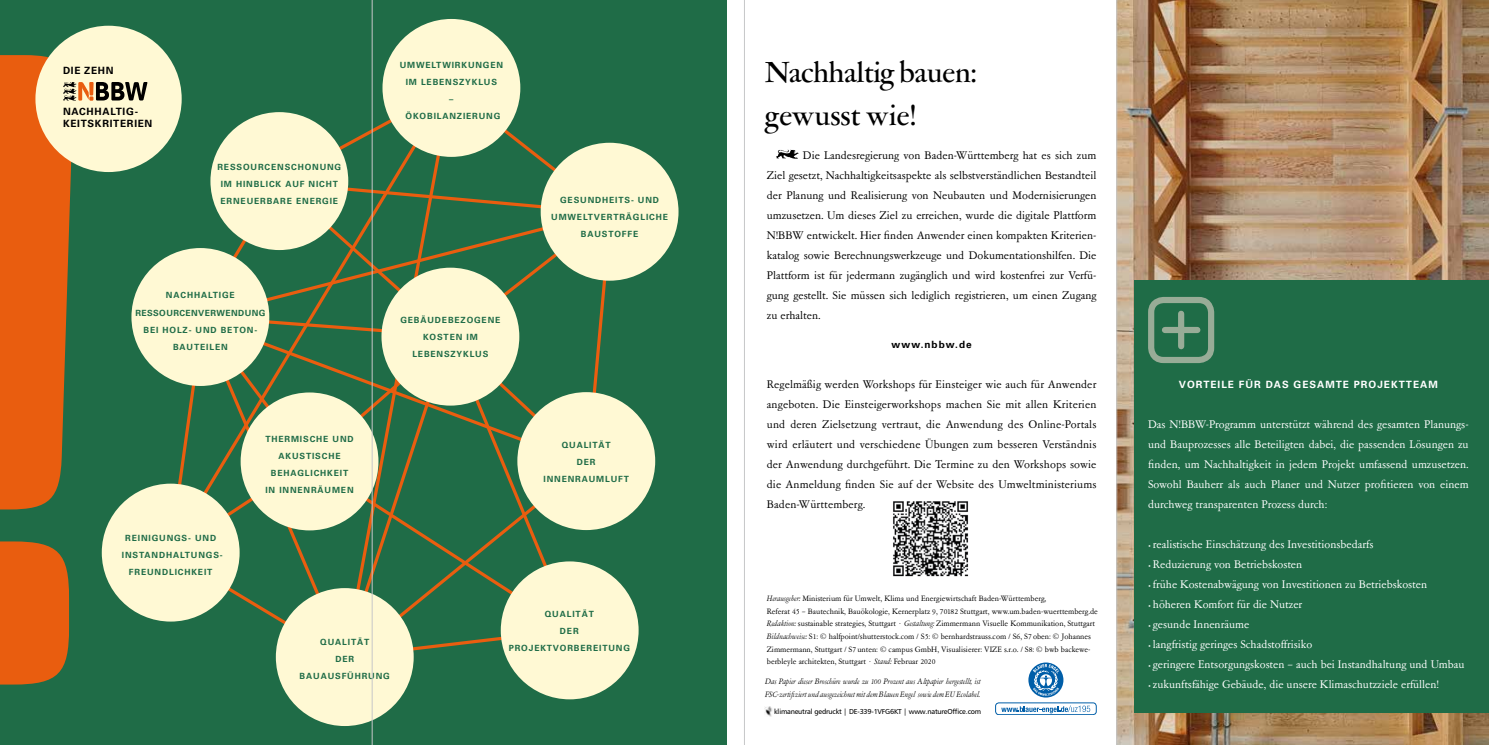
<style>
.page{position:relative;width:1489px;height:745px;background:#fff}
.page>*{position:absolute;margin:0;border:0;box-sizing:border-box;transform-origin:0 0}
.t1{font:500 32.5px/42.5px "Garamont Amst SH";color:#000}
.t2{font:12.5px/20px "Garamont Amst SB";color:#000;text-align:justify}
.t3{font:12.5px/20px "Garamont Amst SB";color:#fff;text-align:justify}
.t4{font:700 10px/12px "Univers";letter-spacing:.075em;color:#000}
.t5{font:700 10px "Univers";letter-spacing:.1em;color:#fff}
.t6{font:8.75px/12.5px "Garamont Amst SB";color:#000}
.t7{font:italic 8.75px/12.5px "Garamont Amst SB";color:#000}
.t8{font:700 8.5px/17px "Univers";letter-spacing:.1em;color:#1f6c47;text-align:center}
.t9{font:7.12px "Humanist 777 BT Roman B";letter-spacing:-.025em;color:#000}
.s1{font-style:italic}
.s2{font-family:"Garamont Amst SH";font-weight:500}
</style>
<div class="page">
<img style="left:1117px;top:0;width:371px;height:744px">
<div style="left:0;top:0;width:726px;height:744px;background:#1f6c47"></div>
<img style="left:776px;top:150px;width:22px;height:8px">
<div style="left:1134px;top:280px;width:354px;height:432px;background:#1f6c47"></div>
<svg style="left:0;top:55px;width:74px;height:629px;fill:#e95d0f"></svg>
<div style="left:1147px;top:297px;width:67px;height:66px;border:6px solid #98ac97;border-radius:12px"></div>
<div style="left:1164px;top:327px;width:33px;height:6px;background:#98ac97"></div>
<div style="left:1177px;top:313px;width:7px;height:33px;background:#98ac97"></div>
<svg style="left:166px;top:83px;width:448px;height:578px"></svg>
<svg style="left:164px;top:83px;width:177px;height:475px"></svg>
<svg style="left:341px;top:81px;width:114px;height:234px"></svg>
<svg style="left:341px;top:467px;width:250px;height:197px"></svg>
<svg style="left:196px;top:315px;width:394px;height:152px"></svg>
<div style="left:382px;top:19px;width:138px;height:138px;background:#fff9d4;border-radius:50%"></div>
<div style="left:210px;top:112px;width:138px;height:138px;background:#fff9d4;border-radius:50%"></div>
<div style="left:540px;top:143px;width:138px;height:137px;background:#fff9d4;border-radius:50%"></div>
<div style="left:131px;top:248px;width:138px;height:138px;background:#fff9d4;border-radius:50%"></div>
<div style="left:501px;top:561px;width:137px;height:138px;background:#fff9d4;border-radius:50%"></div>
<div style="left:381px;top:267px;width:138px;height:138px;background:#fff9d4;border-radius:50%"></div>
<div style="left:517px;top:392px;width:138px;height:137px;background:#fff9d4;border-radius:50%"></div>
<div style="left:276px;top:587px;width:137px;height:138px;background:#fff9d4;border-radius:50%"></div>
<div style="left:102px;top:483px;width:137px;height:138px;background:#fff9d4;border-radius:50%"></div>
<div style="left:241px;top:392px;width:137px;height:138px;background:#fff9d4;border-radius:50%"></div>
<div style="left:35px;top:26px;width:147px;height:146px;background:#fff9d4;border-radius:50%"></div>
<svg style="left:63px;top:82px;width:85px;height:19px"></svg>
<img style="left:893px;top:501px;width:76px;height:76px">
<div style="left:995px;top:702px;width:101px;height:12px;border:1px solid #005ea8;border-radius:3px"></div>
<svg style="left:1001px;top:705px;width:89px;height:8px"></svg>
<svg style="left:764px;top:706px;width:9px;height:10px"></svg>
<svg style="left:1028px;top:662px;width:35px;height:35px"></svg>
<hr style="left:744px;top:0;width:1px;height:744px;background:#c6c7c8">
<hr style="left:1116px;top:0;width:1px;height:744px;background:#c6c7c8">
<hr style="left:372px;top:0;width:1px;height:744px;background:#c6c7c8">
<p class="t4" style="left:63px;top:65px;width:7px">DIE</p>
<p class="t4" style="left:84px;top:65px;width:31px">ZEHN</p>
<p class="t4" style="left:63px;top:106px;width:91px">NACHHALTIG-<br>KEITSKRITERIEN</p>
<p class="t8" style="left:217px;top:158px;width:125px">RESSOURCENSCHONUNG<br>IM HINBLICK AUF NICHT<br>ERNEUERBARE ENERGIE</p>
<p class="t8" style="left:135px;top:287px;width:132px">NACHHALTIGE<br>RESSOURCENVERWENDUNG<br>BEI HOLZ- UND BETON----<br>BAUTEILEN</p>
<p class="t8" style="left:399px;top:56px;width:105px">UMWELTWIRKUNGEN<br>IM LEBENSZYKLUS<br>–<br>ÖKOBILANZIERUNG</p>
<p class="t8" style="left:400px;top:311px;width:101px">GEBÄUDEBEZOGENE<br>KOSTEN IM<br>LEBENSZYKLUS</p>
<p class="t8" style="left:551px;top:192px;width:118px">GESUNDHEITS- UND<br>UMWELTVERTRÄGLICHE<br>BAUSTOFFE</p>
<p class="t8" style="left:125px;top:529px;width:92px">REINIGUNGS- UND</p>
<p class="t8" style="left:122px;top:546px;width:102px">INSTANDHALTUNGS-</p>
<p class="t8" style="left:129px;top:563px;width:83px">FREUNDLICHKEIT</p>
<p class="t8" style="left:265px;top:430px;width:90px">THERMISCHE UND<br>AKUSTISCHE<br>BEHAGLICHKEIT<br>IN INNENRÄUMEN</p>
<p class="t8" style="left:300px;top:632px;width:92px">QUALITÄT<br>DER<br>BAUAUSFÜHRUNG</p>
<p class="t8" style="left:543px;top:436px;width:85px">QUALITÄT<br>DER<br>INNENRAUMLUFT</p>
<p class="t8" style="left:508px;top:604px;width:123px">QUALITÄT<br>DER<br>PROJEKTVORBEREITUNG</p>
<h1 class="t1" style="left:765px;top:53px;width:213px">Nachhaltig bauen: gewusst wie!</h1>
<p class="t2" style="left:766px;top:146px;width:331px;text-indent:36px">Die Landesregierung von Baden-Württemberg hat es sich zum Ziel gesetzt, Nachhaltigkeitsaspekte als selbstverständlichen Bestandteil der Planung und Realisierung von Neubauten und Modernisierungen umzusetzen. Um dieses Ziel zu erreichen, wurde die digitale Plattform N!BBW entwickelt. Hier finden Anwender einen kompakten Kriterien&shy;katalog sowie Berechnungswerkzeuge und Dokumentationshilfen. Die Plattform ist für jedermann zugänglich und wird kostenfrei zur Verfü&shy;gung gestellt. Sie müssen sich lediglich registrieren, um einen Zugang zu erhalten.</p>
<p class="t4" style="left:891px;top:338px;width:82px">WWW.NBBW.DE</p>
<p class="t2" style="left:766px;top:374px;width:331px">Regelmäßig werden Workshops für Einsteiger wie auch für Anwender angeboten. Die Einsteigerworkshops machen Sie mit allen Kriterien und deren Zielsetzung vertraut, die Anwendung des Online-Portals wird erläutert und verschiedene Übungen zum besseren Verständnis der Anwendung durchgeführt. Die Termine zu den Workshops sowie die Anmeldung finden Sie auf der Website des Umweltministeriums Baden-Württemberg.</p>
<p class="t6" style="left:766px;top:592px;width:332px"><span class="s1">Herausgeber:</span> Ministerium für Umwelt, Klima und Energiewirtschaft Baden-Württemberg,<br>Referat 45 – Bautechnik, Bauökologie, Kernerplatz 9, 70182 Stuttgart, www.um.baden-wuerttemberg.de <span class="s1">Redaktion:</span> sustainable strategies, Stuttgart · <span class="s1">Gestaltung:</span> Zimmermann Visuelle Kommunikation, Stuttgart <span class="s1">Bildnachweise:</span> S1: © halfpoint/shutterstock.com / S5: © bernhardstrauss.com / S6, S7 oben: © Johannes Zimmermann, Stuttgart / S7 unten: © campus GmbH, Visualisierer: VIZE s.r.o. / S8: © bwb backewe&shy;berbleyle architekten, Stuttgart · <span class="s1">Stand:</span> Februar 2020</p>
<p class="t7" style="left:765px;top:675px;width:217px">Das Papier dieser Broschüre wurde zu 100 Prozent aus Altpapier hergestellt, ist<br>FSC-zertifiziert und ausgezeichnet mit dem Blauen Engel sowie dem EU Ecolabel.</p>
<p class="t9" style="left:774px;top:706px;width:208px">klimaneutral gedruckt | DE-339-1VFG6KT | www.natureOffice.com</p>
<p class="t5" style="left:1178px;top:378px;width:220px">VORTEILE FÜR DAS GESAMTE PROJEKTT</p>
<p class="t5" style="left:1412px;top:378px;width:26px">EAM</p>
<p class="t3" style="left:1147px;top:414px;width:322px">Das N!BBW-Programm unterstützt während des gesamten Planungs&shy;und Bauprozesses alle Beteiligten dabei, die passenden Lösungen zu finden, um Nachhaltigkeit in jedem Projekt umfassend umzusetzen.<br>Sowohl Bauherr als auch Planer und Nutzer profitieren von einem durchweg transparenten Prozess durch:</p>
<p class="t3" style="left:1147px;top:534px;width:318px;text-align:left"><span class="s2">·</span> realistische Einschätzung des Investitionsbedarfs<br><span class="s2">·</span> Reduzierung von Betriebskosten<br><span class="s2">·</span> frühe Kostenabwägung von Investitionen zu Betriebskosten<br><span class="s2">·</span> höheren Komfort für die Nutzer<br><span class="s2">·</span> gesunde Innenräume<br><span class="s2">·</span> langfristig geringes Schadstoffrisiko<br><span class="s2">·</span> geringere Entsorgungskosten – auch bei Instandhaltung und Umbau <span class="s2">·</span> zukunftsfähige Gebäude, die unsere Klimaschutzziele erfüllen!</p>
</div>
